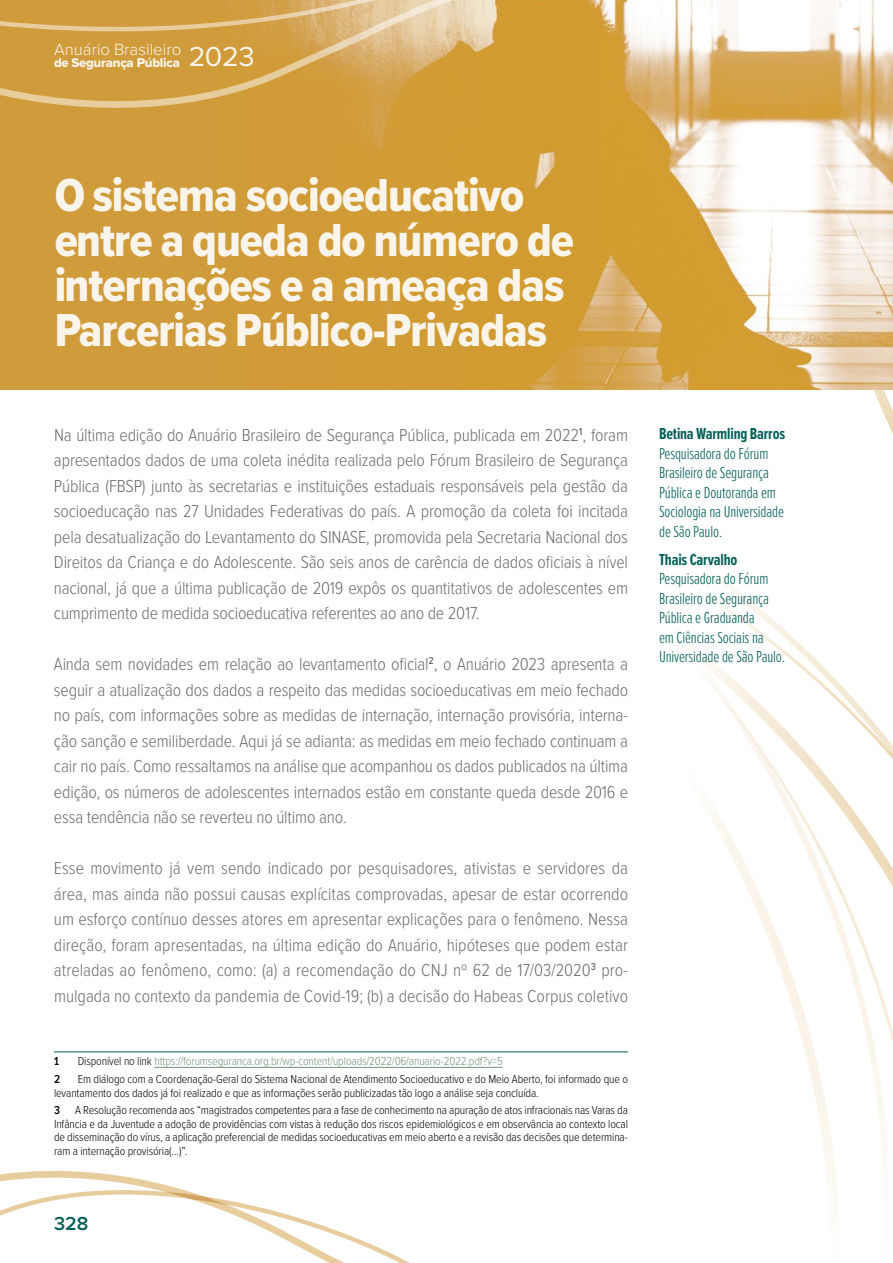
<style>
.page{position:relative;width:893px;height:1263px;background:#fff}
.page>*{position:absolute;margin:0;border:0;box-sizing:border-box;transform-origin:0 0}
.t1{font:48px/45px "Proxima Nova Cond Extrabld";letter-spacing:-.02em;color:#fff}
.t2{font:600 19.5px "Proxima Nova";color:#046058}
.t3{font:300 18px/25.5px "Proxima Nova Cond";letter-spacing:-.01em;color:#6d6e71;text-align:justify}
.t4{font:300 16.8px "Proxima Nova";color:#fff}
.t5{font:300 16.5px/19.5px "Proxima Nova Ex Cn";letter-spacing:-.01em;color:#046058}
.t6{font:700 16.5px "Proxima Nova Ex Cn";letter-spacing:-.01em;color:#046058}
.t7{font:13.2px "Proxima Nova Extrabld";letter-spacing:-.02em;color:#fff}
.t8{font:300 12px/13.5px "Proxima Nova Cond";letter-spacing:-.01em;color:#000}
.t9{font:300 12px "Proxima Nova Cond";letter-spacing:-.01em;color:#74937a}
.t10{font:600 12px "Proxima Nova Cond";color:#000}
.s1{font-weight:400;font-size:28.5px}
.s2{color:#000}
</style>
<div class="page">
<svg style="left:707px;top:427px;width:186px;height:755px"></svg>
<hr style="left:54px;top:1051px;width:574px;height:1px;background:#046058">
<hr style="left:154px;top:1067px;width:349px;height:1px;background:#74937a">
<img style="left:597px;top:0;width:296px;height:390px">
<div style="left:0;top:0;width:597px;height:390px;background:#d09b37"></div>
<svg style="left:0;top:1171px;width:410px;height:92px"></svg>
<svg style="left:0;top:0;width:498px;height:117px"></svg>
<p class="t4" style="left:54px;top:37px;width:202px">Anuário Brasileiro <span class="s1">2023</span></p>
<p class="t7" style="left:54px;top:53px;width:127px">de Segurança Pública</p>
<h1 class="t1" style="left:54px;top:172px;width:522px">O sistema socioeducativo entre a queda do número de internações e a ameaça das<br>Parcerias Público-Privadas</h1>
<p class="t3" style="left:54px;top:421px;width:576px">Na última edição do Anuário Brasileiro de Segurança Pública, publicada em 2022<sup>1</sup>, foram apresentados dados de uma coleta inédita realizada pelo Fórum Brasileiro de Segurança Pública (FBSP) junto às secretarias e instituições estaduais responsáveis pela gestão da socioeducação nas 27 Unidades Federativas do país. A promoção da coleta foi incitada pela desatualização do Levantamento do SINASE, promovida pela Secretaria Nacional dos Direitos da Criança e do Adolescente. São seis anos de carência de dados oficiais à nível nacional, já que a última publicação de 2019 expôs os quantitativos de adolescentes em cumprimento de medida socioeducativa referentes ao ano de 2017.</p>
<p class="t3" style="left:54px;top:651px;width:576px">Ainda sem novidades em relação ao levantamento oficial<sup>2</sup>, o Anuário 2023 apresenta a seguir a atualização dos dados a respeito das medidas socioeducativas em meio fechado no país, com informações sobre as medidas de internação, internação provisória, interna&shy;ção sanção e semiliberdade. Aqui já se adianta: as medidas em meio fechado continuam a cair no país. Como ressaltamos na análise que acompanhou os dados publicados na última edição, os números de adolescentes internados estão em constante queda desde 2016 e essa tendência não se reverteu no último ano.</p>
<p class="t3" style="left:54px;top:855px;width:576px">Esse movimento já vem sendo indicado por pesquisadores, ativistas e servidores da área, mas ainda não possui causas explícitas comprovadas, apesar de estar ocorrendo um esforço contínuo desses atores em apresentar explicações para o fenômeno. Nessa direção, foram apresentadas, na última edição do Anuário, hipóteses que podem estar atreladas ao fenômeno, como: (a) a recomendação do CNJ nº 62 de 17/03/2020<sup>3</sup> pro&shy;mulgada no contexto da pandemia de Covid-19; (b) a decisão do Habeas Corpus coletivo</p>
<p class="t10" style="left:54px;top:1052px;width:7px">1</p>
<p class="t9" style="left:78px;top:1052px;width:426px"><span class="s2">Disponível no link</span> https://forumseguranca.org.br/wp-content/uploads/2022/06/anuario-2022.pdf?v=5</p>
<p class="t10" style="left:54px;top:1070px;width:8px">2</p>
<p class="t8" style="left:54px;top:1072px;width:576px;text-indent:24px">Em diálogo com a Coordenação-Geral do Sistema Nacional de Atendimento Socioeducativo e do Meio Aberto, foi informado que o levantamento dos dados já foi realizado e que as informações serão publicizadas tão logo a análise seja concluída.</p>
<p class="t10" style="left:54px;top:1101px;width:7px">3</p>
<p class="t8" style="left:54px;top:1103px;width:576px;text-align:justify;text-indent:21px">A Resolução recomenda aos “magistrados competentes para a fase de conhecimento na apuração de atos infracionais nas Varas da Infância e da Juventude a adoção de providências com vistas à redução dos riscos epidemiológicos e em observância ao contexto local de disseminação do vírus, a aplicação preferencial de medidas socioeducativas em meio aberto e a revisão das decisões que determina&shy;ram a internação provisória(...)”.</p>
<p class="t2" style="left:54px;top:1209px;width:36px">328</p>
<p class="t6" style="left:659px;top:422px;width:127px">Betina Warmling Barros</p>
<p class="t5" style="left:659px;top:443px;width:126px">Pesquisadora do Fórum<br>Brasileiro de Segurança<br>Pública e Doutoranda em<br>Sociologia na Universidade de São Paulo.</p>
<p class="t6" style="left:659px;top:547px;width:80px">Thais Carvalho</p>
<p class="t5" style="left:659px;top:568px;width:128px">Pesquisadora do Fórum<br>Brasileiro de Segurança<br>Pública e Graduanda<br>em Ciências Sociais na<br>Universidade de São Paulo.</p>
</div>
